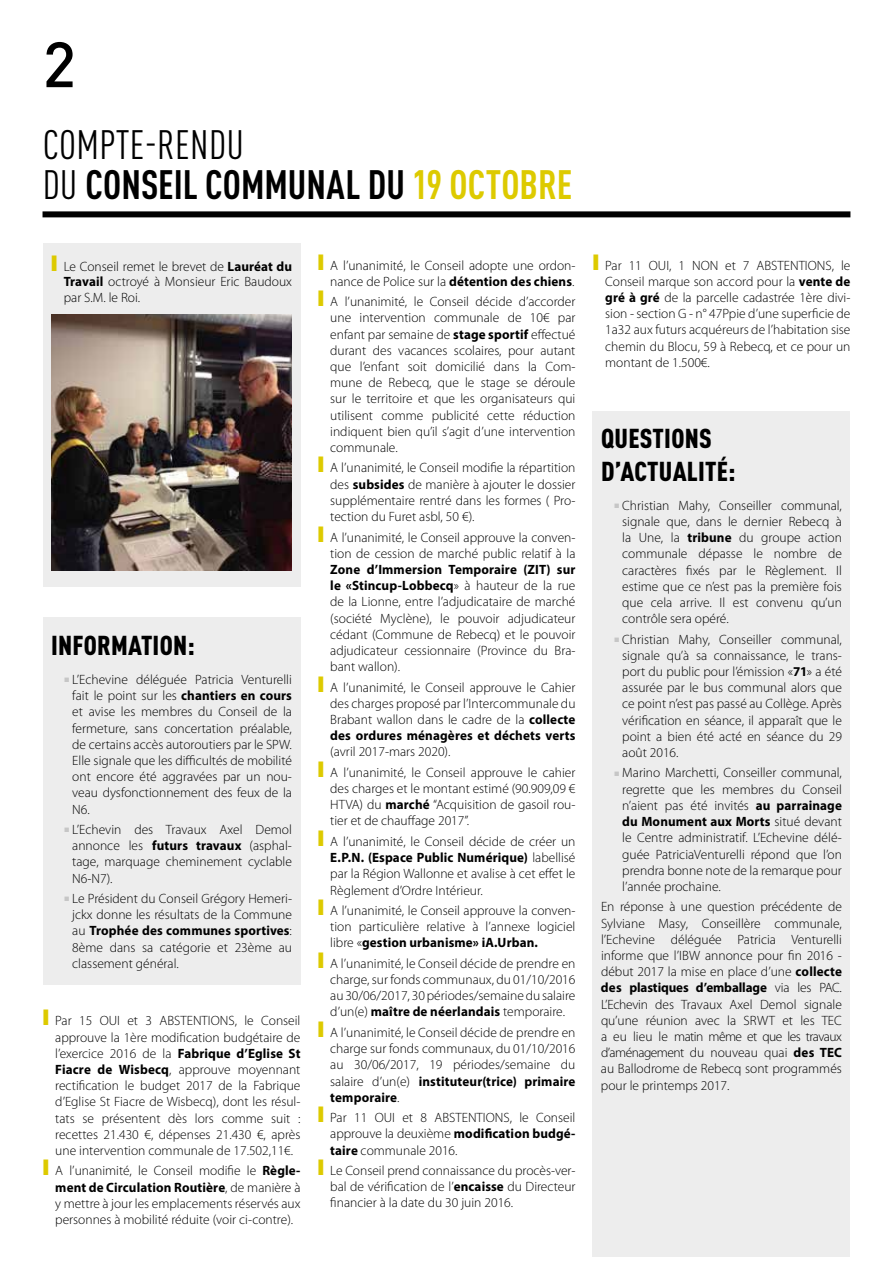
<style>
.page{position:relative;width:893px;height:1263px;background:#fff}
.page>*{position:absolute;margin:0;border:0;box-sizing:border-box;transform-origin:0 0}
.t1{font:500 63px "DIN";color:#000}
.t2{font:700 condensed 40.5px/39.6px "DINOT";color:#000}
.t3{font:900 condensed 27px/32.4px "DINOT";letter-spacing:.01em;color:#000}
.t4{font:300 13.5px/16.2px "Myriad Pro";color:#000;text-align:justify}
.s1{font-weight:400}
.s2{color:#ddca00}
.s3{font-weight:700}
.s4{font-family:"Klavika";font-weight:400;font-size:9px;color:#c6c6c6}
</style>
<div class="page">
<div style="left:43px;top:211px;width:807px;height:6px;background:#000"></div>
<div style="left:43px;top:243px;width:257px;height:344px;background:#ededed"></div>
<div style="left:43px;top:617px;width:257px;height:368px;background:#ededed"></div>
<div style="left:592px;top:411px;width:258px;height:845px;background:#ededed"></div>
<img style="left:51px;top:314px;width:241px;height:257px">
<h1 class="t1" style="left:43px;top:24px;width:35px">2</h1>
<h2 class="t2" style="left:43px;top:124px;width:531px"><span class="s1">COMPTE-RENDU<br>DU</span> CONSEIL COMMUNAL DU <span class="s2">19 OCTOBRE</span></h2>
<p class="t4" style="left:64px;top:258px;width:230px;text-indent:-12px"><span class="s2">❙</span> Le Conseil remet le brevet de <span class="s3">Lauréat du Travail</span> octroyé à Monsieur Eric Baudoux par S.M. le Roi.</p>
<h3 class="t3" style="left:51px;top:629px;width:145px">INFORMATION:</h3>
<p class="t4" style="left:72px;top:671px;width:221px;text-indent:-9px"><span class="s4">˺</span> L’Echevine déléguée Patricia Venturelli fait le point sur les <span class="s3">chantiers en cours </span>et avise les membres du Conseil de la fermeture, sans concertation préalable, de certains accès autoroutiers par le SPW.<br>Elle signale que les difficultés de mobilité ont encore été aggravées par un nou&shy;veau dysfonctionnement des feux de la N6.</p>
<p class="t4" style="left:72px;top:821px;width:221px;text-indent:-9px"><span class="s4">˺</span> L’Echevin des Travaux Axel Demol annonce les <span class="s3">futurs travaux</span> (asphal&shy;tage, marquage cheminement cyclable N6-N7).</p>
<p class="t4" style="left:72px;top:891px;width:221px;text-indent:-9px"><span class="s4">˺</span> Le Président du Conseil Grégory Hemeri&shy;jckx donne les résultats de la Commune au <span class="s3">Trophée des communes sportives</span>:<br>8ème dans sa catégorie et 23ème au classement général.</p>
<p class="t4" style="left:55px;top:1013px;width:247px;text-indent:-12px"><span class="s2">❙</span> Par 15 OUI et 3 ABSTENTIONS, le Conseil approuve la 1ère modification budgétaire de l’exercice 2016 de la <span class="s3">Fabrique d’Eglise St Fiacre de Wisbecq</span>, approuve moyennant rectification le budget 2017 de la Fabrique d’Eglise St Fiacre de Wisbecq), dont les résul&shy;tats se présentent dès lors comme suit : recettes 21.430 €, dépenses 21.430 €, après une intervention communale de 17.502,11€.</p>
<p class="t4" style="left:55px;top:1163px;width:247px;text-indent:-12px"><span class="s2">❙</span> A l’unanimité, le Conseil modifie le <span class="s3">Règle&shy;ment de Circulation Routière</span>, de manière à y mettre à jour les emplacements réservés aux personnes à mobilité réduite (voir ci-contre).</p>
<p class="t4" style="left:318px;top:257px;width:259px;text-align:right"><span class="s2">❙</span> A l’unanimité, le Conseil adopte une ordon&shy;nance de Police sur la <span class="s3">détention des chiens</span>.</p>
<p class="t4" style="left:330px;top:294px;width:247px;text-indent:-12px"><span class="s2">❙</span> A l’unanimité, le Conseil décide d’accorder une intervention communale de 10€ par enfant par semaine de <span class="s3">stage sportif</span> effectué durant des vacances scolaires, pour autant que l’enfant soit domicilié dans la Com&shy;mune de Rebecq, que le stage se déroule sur le territoire et que les organisateurs qui utilisent comme publicité cette réduction indiquent bien qu’il s’agit d’une intervention communale.</p>
<p class="t4" style="left:330px;top:460px;width:247px;text-indent:-12px"><span class="s2">❙</span> A l’unanimité, le Conseil modifie la répartition des <span class="s3">subsides</span> de manière à ajouter le dossier supplémentaire rentré dans les formes ( Pro&shy;tection du Furet asbl, 50 €).</p>
<p class="t4" style="left:318px;top:529px;width:259px;text-align:right"><span class="s2">❙</span> A l’unanimité, le Conseil approuve la conven&shy;tion de cession de marché public relatif à la</p>
<p class="t4" style="left:330px;top:561px;width:247px"><span class="s3">Zone d’Immersion Temporaire (ZIT) sur le «Stincup-Lobbecq</span>» à hauteur de la rue de la Lionne, entre l’adjudicataire de marché (société Myclène), le pouvoir adjudicateur cédant (Commune de Rebecq) et le pouvoir adjudicateur cessionnaire (Province du Bra&shy;bant wallon).</p>
<p class="t4" style="left:330px;top:679px;width:247px;text-indent:-12px"><span class="s2">❙</span> A l’unanimité, le Conseil approuve le Cahier des charges proposé par l’Intercommunale du Brabant wallon dans le cadre de la <span class="s3">collecte des ordures ménagères et déchets verts</span></p>
<p class="t4" style="left:318px;top:742px;width:259px;line-height:20.4px;text-indent:12px">(avril 2017-mars 2020).<br><span class="s2">❙</span> A l’unanimité, le Conseil approuve le cahier</p>
<p class="t4" style="left:330px;top:781px;width:247px">des charges et le montant estimé (90.909,09 € HTVA) du <span class="s3">marché</span> “Acquisition de gasoil rou&shy;tier et de chauffage 2017”.</p>
<p class="t4" style="left:330px;top:833px;width:247px;text-indent:-12px"><span class="s2">❙</span> A l’unanimité, le Conseil décide de créer un <span class="s3">E.P.N. (Espace Public Numérique)</span> labellisé par la Région Wallonne et avalise à cet effet le Règlement d’Ordre Intérieur.</p>
<p class="t4" style="left:330px;top:902px;width:247px;text-indent:-12px"><span class="s2">❙</span> A l’unanimité, le Conseil approuve la conven&shy;tion particulière relative à l’annexe logiciel libre «<span class="s3">gestion urbanisme» iA.Urban.</span></p>
<p class="t4" style="left:330px;top:955px;width:247px;text-indent:-12px"><span class="s2">❙</span> A l’unanimité, le Conseil décide de prendre en charge, sur fonds communaux, du 01/10/2016 au 30/06/2017, 30 périodes/semaine du salaire d’un(e) <span class="s3">maître de néerlandais</span> temporaire.</p>
<p class="t4" style="left:330px;top:1024px;width:247px;text-indent:-12px"><span class="s2">❙</span> A l’unanimité, le Conseil décide de prendre en charge sur fonds communaux, du 01/10/2016 au 30/06/2017, 19 périodes/semaine du salaire d’un(e) <span class="s3">instituteur(trice) primaire temporaire</span>.</p>
<p class="t4" style="left:330px;top:1110px;width:247px;text-indent:-12px"><span class="s2">❙</span> Par 11 OUI et 8 ABSTENTIONS, le Conseil approuve la deuxième <span class="s3">modification budgé&shy;taire</span> communale 2016.</p>
<p class="t4" style="left:330px;top:1162px;width:247px;text-indent:-12px"><span class="s2">❙</span> Le Conseil prend connaissance du procès-ver&shy;bal de vérification de l’<span class="s3">encaisse</span> du Directeur financier à la date du 30 juin 2016.</p>
<p class="t4" style="left:605px;top:257px;width:247px;text-indent:-12px"><span class="s2">❙</span> Par 11 OUI, 1 NON et 7 ABSTENTIONS, le Conseil marque son accord pour la <span class="s3">vente de gré à gré</span> de la parcelle cadastrée 1ère divi&shy;sion - section G - n° 47Ppie d’une superficie de 1a32 aux futurs acquéreurs de l’habitation sise chemin du Blocu, 59 à Rebecq, et ce pour un montant de 1.500€.</p>
<h3 class="t3" style="left:601px;top:422px;width:136px">QUESTIONS<br>D’ACTUALITÉ:</h3>
<p class="t4" style="left:622px;top:497px;width:221px;text-indent:-9px"><span class="s4">˺</span> Christian Mahy, Conseiller communal, signale que, dans le dernier Rebecq à la Une, la <span class="s3">tribune</span> du groupe action communale dépasse le nombre de caractères fixés par le Règlement. Il estime que ce n’est pas la première fois que cela arrive. Il est convenu qu’un contrôle sera opéré.</p>
<p class="t4" style="left:622px;top:631px;width:221px;text-indent:-9px"><span class="s4">˺</span> Christian Mahy, Conseiller communal, signale qu’à sa connaissance, le trans&shy;port du public pour l’émission «<span class="s3">71</span>» a été assurée par le bus communal alors que ce point n’est pas passé au Collège. Après vérification en séance, il apparaît que le point a bien été acté en séance du 29 août 2016.</p>
<p class="t4" style="left:622px;top:765px;width:221px;text-indent:-9px"><span class="s4">˺</span> Marino Marchetti, Conseiller communal, regrette que les membres du Conseil n’aient pas été invités <span class="s3">au parrainage du Monument aux Morts</span> situé devant le Centre administratif. L’Echevine délé&shy;guée PatriciaVenturelli répond que l’on prendra bonne note de la remarque pour l’année prochaine.</p>
<p class="t4" style="left:601px;top:899px;width:242px">En réponse à une question précédente de Sylviane Masy, Conseillère communale, l’Echevine déléguée Patricia Venturelli informe que l’IBW annonce pour fin 2016 - début 2017 la mise en place d’une <span class="s3">collecte des plastiques d’emballage</span> via les PAC.<br>L’Echevin des Travaux Axel Demol signale qu’une réunion avec la SRWT et les TEC a eu lieu le matin même et que les travaux d’aménagement du nouveau quai <span class="s3">des TEC </span>au Ballodrome de Rebecq sont programmés pour le printemps 2017.</p>
</div>
